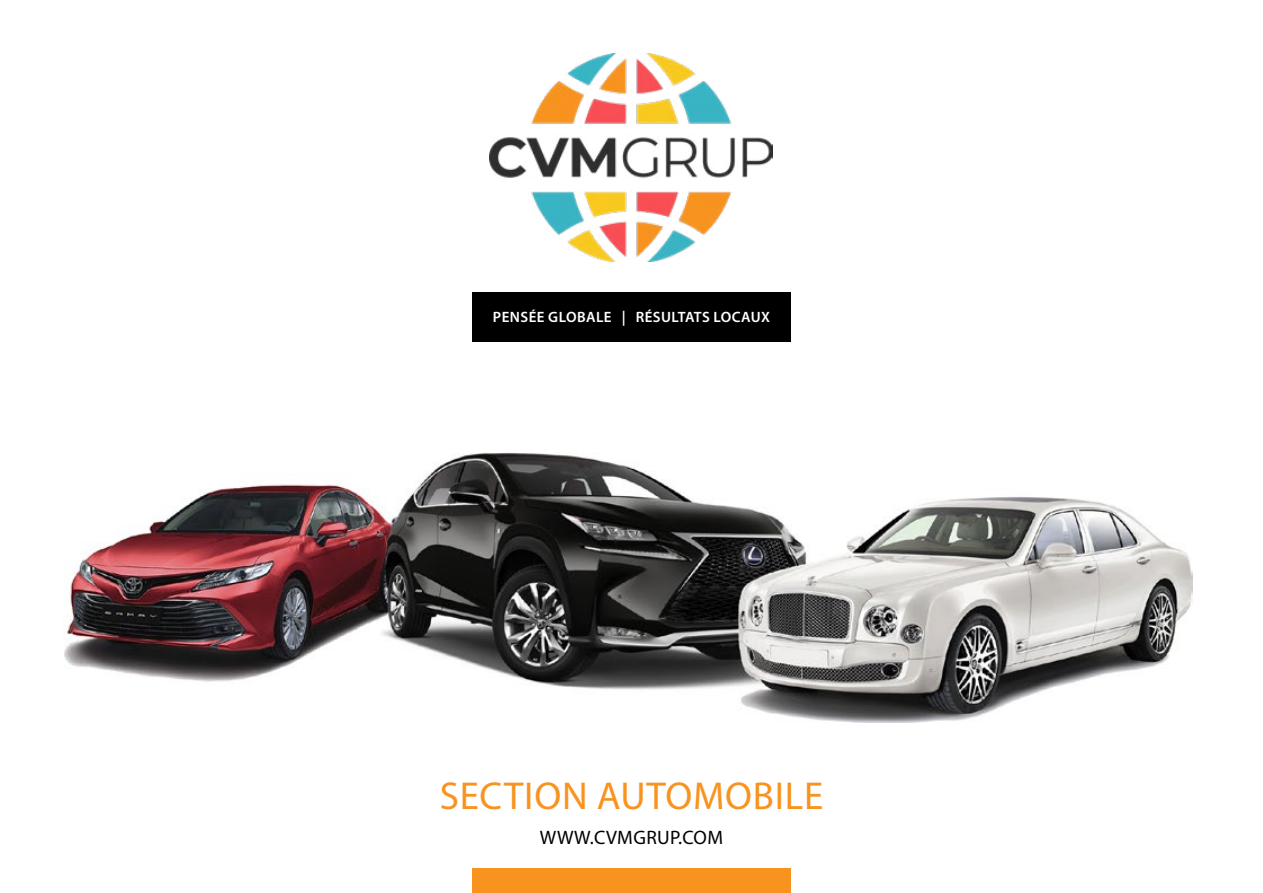
<style>
.page{position:relative;width:1263px;height:893px;background:#fff}
.page>*{position:absolute;margin:0;border:0;box-sizing:border-box;transform-origin:0 0}
.t1{font:39px "Myriad Pro";letter-spacing:.02em;color:#f8931f}
.t2{font:19.5px "Myriad Pro";letter-spacing:.02em;color:#000}
.t3{font:600 15px "Myriad Pro";letter-spacing:.03em;color:#fff}
</style>
<div class="page">
<img style="left:64px;top:453px;width:1129px;height:270px">
<div style="left:472px;top:292px;width:319px;height:50px;background:#000"></div>
<div style="left:472px;top:868px;width:319px;height:25px;background:#f8931f"></div>
<img style="left:490px;top:53px;width:283px;height:208px">
<p class="t3" style="left:493px;top:307px;width:279px">PENSÉE GLOBALE | RÉSULTATS LOCAUX</p>
<h1 class="t1" style="left:440px;top:772px;width:385px">SECTION AUTOMOBILE</h1>
<h2 class="t2" style="left:540px;top:826px;width:185px">WWW.CVMGRUP.COM</h2>
</div>
